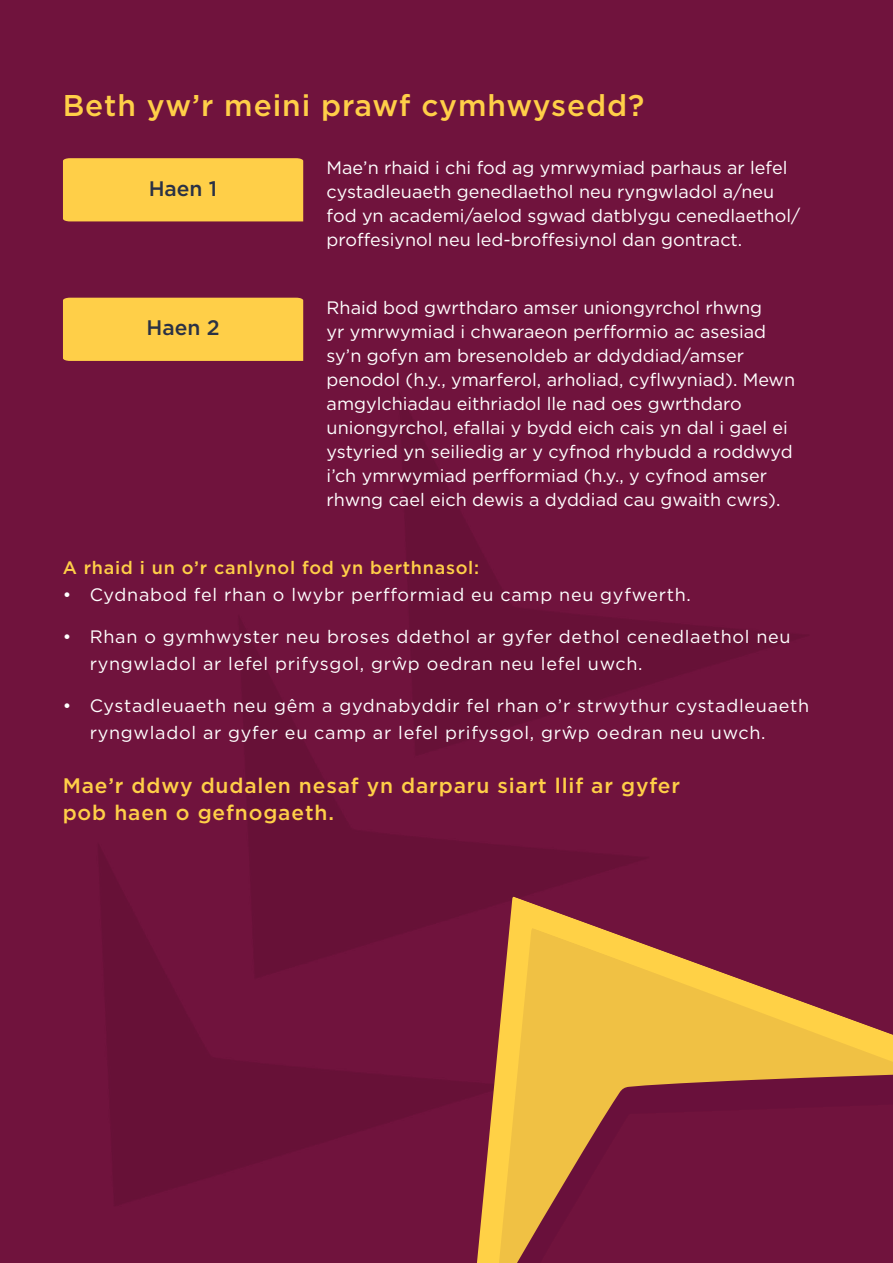
<style>
.page{position:relative;width:893px;height:1263px;background:#70133d}
.page>*{position:absolute;margin:0;border:0;box-sizing:border-box;transform-origin:0 0}
.t1{font:500 30px "Gotham";letter-spacing:.03em;color:#ffcf48}
.t2{font:500 21px/27px "Gotham";letter-spacing:.04em;color:#ffcf48}
.t3{font:500 21px "Gotham";color:#2a3145}
.t4{font:18px/24px "Gotham";color:#fff}
.t5{font:18px/27px "Gotham";letter-spacing:.04em;color:#fff}
.t6{font:500 18px "Gotham";letter-spacing:.04em;color:#ffcf48}
</style>
<div class="page">
<svg style="left:477px;top:896px;width:122px;height:367px"></svg>
<svg style="left:492px;top:928px;width:401px;height:335px"></svg>
<div style="left:63px;top:158px;width:240px;height:63px;background:#ffcf48"></div>
<div style="left:63px;top:298px;width:240px;height:63px;background:#ffcf48"></div>
<h1 class="t1" style="left:63px;top:86px;width:583px">Beth yw’r meini prawf cymhwysedd?</h1>
<p class="t3" style="left:149px;top:175px;width:70px">Haen 1</p>
<p class="t3" style="left:146px;top:314px;width:75px">Haen 2</p>
<p class="t4" style="left:327px;top:156px;width:475px">Mae’n rhaid i chi fod ag ymrwymiad parhaus ar lefel cystadleuaeth genedlaethol neu ryngwladol a/neu fod yn academi/aelod sgwad datblygu cenedlaethol/ proffesiynol neu led-broffesiynol dan gontract.</p>
<p class="t4" style="left:327px;top:295px;width:470px">Rhaid bod gwrthdaro amser uniongyrchol rhwng<br>yr ymrwymiad i chwaraeon perfformio ac asesiad sy’n gofyn am bresenoldeb ar ddyddiad/amser penodol (h.y., ymarferol, arholiad, cyflwyniad). Mewn amgylchiadau eithriadol lle nad oes gwrthdaro uniongyrchol, efallai y bydd eich cais yn dal i gael ei ystyried yn seiliedig ar y cyfnod rhybudd a roddwyd i’ch ymrwymiad perfformiad (h.y., y cyfnod amser rhwng cael eich dewis a dyddiad cau gwaith cwrs).</p>
<p class="t6" style="left:63px;top:555px;width:418px">A rhaid i un o’r canlynol fod yn berthnasol:</p>
<p class="t5" style="left:63px;top:580px;width:630px">• Cydnabod fel rhan o lwybr perfformiad eu camp neu gyfwerth.</p>
<p class="t5" style="left:90px;top:622px;width:702px;text-indent:-27px">• Rhan o gymhwyster neu broses ddethol ar gyfer dethol cenedlaethol neu ryngwladol ar lefel prifysgol, grŵp oedran neu lefel uwch.</p>
<p class="t5" style="left:90px;top:691px;width:721px;text-indent:-27px">• Cystadleuaeth neu gêm a gydnabyddir fel rhan o’r strwythur cystadleuaeth ryngwladol ar gyfer eu camp ar lefel prifysgol, grŵp oedran neu uwch.</p>
<p class="t2" style="left:63px;top:771px;width:619px">Mae’r ddwy dudalen nesaf yn darparu siart llif ar gyfer pob haen o gefnogaeth.</p>
</div>
